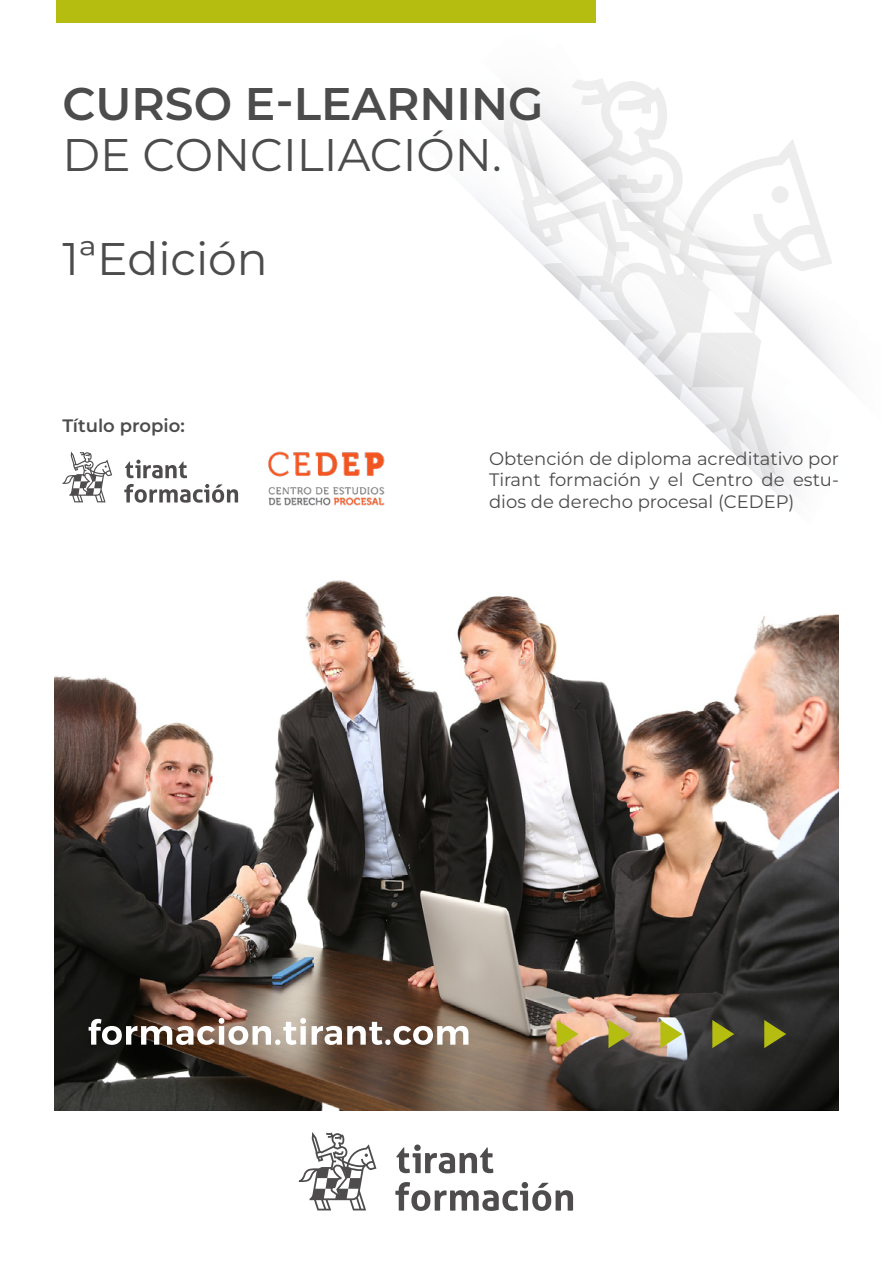
<style>
.page{position:relative;width:893px;height:1263px;background:#fff}
.page>*{position:absolute;margin:0;border:0;box-sizing:border-box;transform-origin:0 0}
.t1{font:100 45.75px "Montserrat";color:#4d4c4c}
.t2{font:600 45.75px "Montserrat";color:#4d4c4c}
.t3{font:100 18px/21.6px "Montserrat";color:#4d4c4c;text-align:justify}
.t4{font:600 18px "Montserrat";color:#4d4c4c}
</style>
<div class="page">
<img style="left:806px;top:344px;width:55px;height:57px">
<img style="left:806px;top:363px;width:54px;height:38px">
<img style="left:806px;top:386px;width:40px;height:15px">
<img style="left:806px;top:399px;width:10px;height:2px">
<img style="left:572px;top:79px;width:39px;height:13px">
<svg style="left:475px;top:92px;width:331px;height:411px"></svg>
<div style="left:56px;top:0;width:539px;height:23px;background:#b4bd10"></div>
<img style="left:54px;top:580px;width:785px;height:530px">
<svg style="left:557px;top:1020px;width:21px;height:28px"></svg>
<svg style="left:608px;top:1020px;width:22px;height:28px"></svg>
<svg style="left:660px;top:1020px;width:22px;height:28px"></svg>
<svg style="left:712px;top:1020px;width:22px;height:28px"></svg>
<svg style="left:764px;top:1020px;width:22px;height:28px"></svg>
<svg style="left:299px;top:1132px;width:77px;height:78px"></svg>
<svg style="left:395px;top:1182px;width:178px;height:29px"></svg>
<svg style="left:396px;top:1147px;width:97px;height:26px"></svg>
<div style="left:414px;top:1144px;width:7px;height:7px;background:#4e4c4c;border-radius:50%"></div>
<img style="left:54px;top:1005px;width:492px;height:80px">
<svg style="left:89px;top:1018px;width:217px;height:27px"></svg>
<svg style="left:312px;top:1022px;width:156px;height:23px"></svg>
<svg style="left:62px;top:451px;width:50px;height:51px"></svg>
<svg style="left:124px;top:484px;width:114px;height:19px"></svg>
<svg style="left:125px;top:460px;width:62px;height:18px"></svg>
<img style="left:268px;top:451px;width:117px;height:55px">
<h1 class="t2" style="left:62px;top:73px;width:483px">CURSO E-LEARNING</h1>
<h1 class="t1" style="left:62px;top:125px;width:441px">DE CONCILIACIÓN.</h1>
<h1 class="t1" style="left:62px;top:228px;width:207px">1ªEdición</h1>
<p class="t4" style="left:62px;top:413px;width:124px">Título propio:</p>
<p class="t3" style="left:489px;top:447px;width:351px">Obtención de diploma acreditativo por Tirant formación y el Centro de estu&shy;dios de derecho procesal (CEDEP)</p>
</div>
